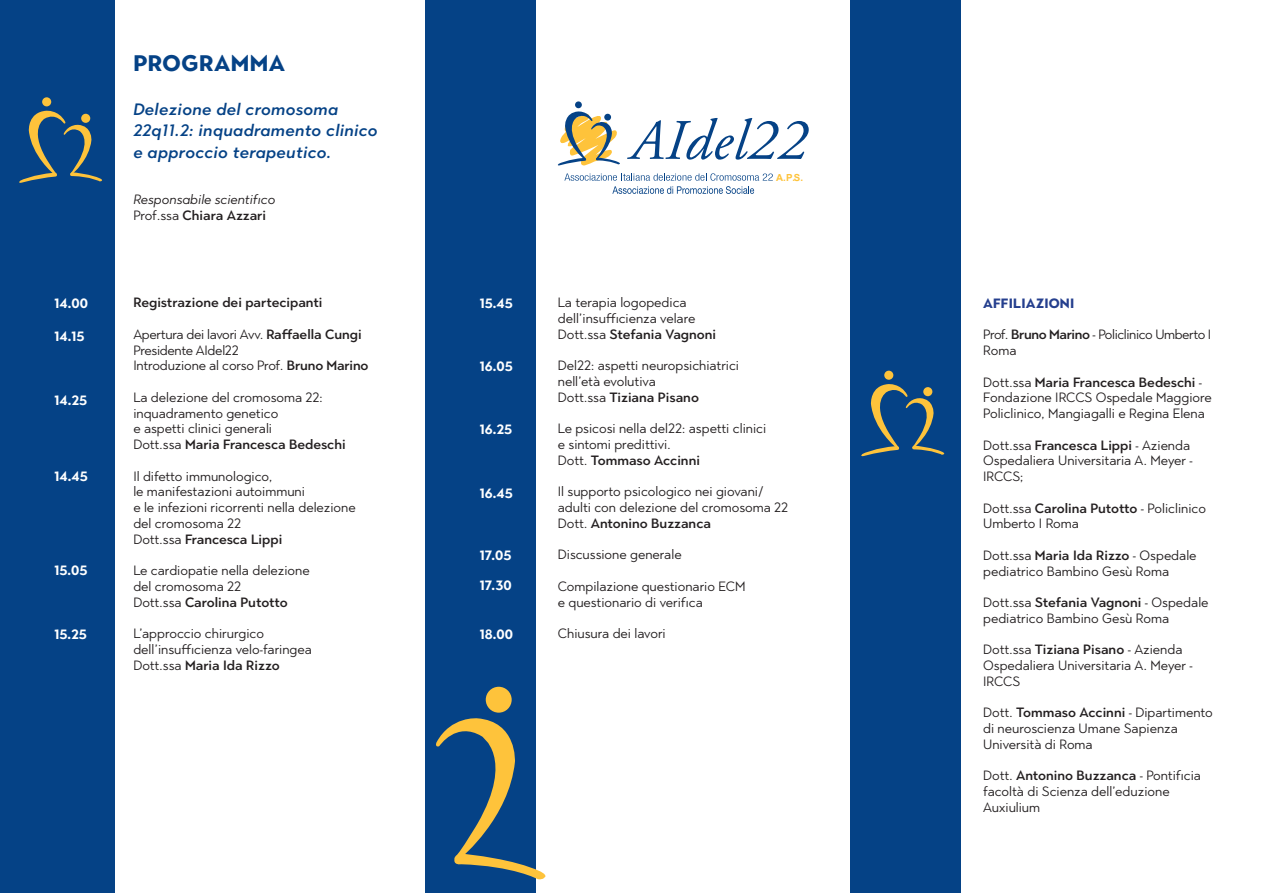
<style>
.page{position:relative;width:1276px;height:893px;background:#fff}
.page>*{position:absolute;margin:0;border:0;box-sizing:border-box;transform-origin:0 0}
.t1{font:700 22.5px "Town 80 Text";letter-spacing:.02em;color:#054286}
.t2{font:italic 500 16.5px/21.9px "Town 80 Text";letter-spacing:.02em;color:#054286}
.t3{font:13.5px/15.8px "Town 80 Text";color:#231f20}
.t4{font:13.5px/15.8px "Town 80 Text";letter-spacing:-.02em;color:#231f20}
.t5{font:700 13.5px/29.7px "Town 80 Text";color:#fff}
.t6{font:italic 13.5px/15.8px "Town 80 Text";color:#231f20}
.t7{font:13.5px/15.8px "Town 80 Text";letter-spacing:-.03em;color:#231f20}
.t8{font:500 13.5px "Town 80 Text";color:#231f20}
.t9{font:700 13.5px "Town 80 Text";letter-spacing:.01em;color:#253f8e}
.t10{font:700 9.75px "Arial";color:#fec33b}
.s1{font-style:normal}
.s2{font-weight:500;font-style:normal}
.s3{font-weight:500}
</style>
<div class="page">
<div style="left:0;top:0;width:115px;height:893px;background:#054286"></div>
<div style="left:425px;top:0;width:111px;height:893px;background:#054286"></div>
<div style="left:575px;top:101px;width:7px;height:7px;background:#054286;border-radius:50%"></div>
<svg style="left:558px;top:111px;width:250px;height:83px"></svg>
<svg style="left:19px;top:110px;width:83px;height:73px"></svg>
<div style="left:81px;top:114px;width:9px;height:9px;background:#fec33b;border-radius:50%"></div>
<div style="left:42px;top:97px;width:9px;height:9px;background:#fec33b;border-radius:50%"></div>
<svg style="left:436px;top:718px;width:110px;height:162px"></svg>
<div style="left:486px;top:687px;width:26px;height:26px;background:#fec33b;border-radius:50%"></div>
<div style="left:850px;top:0;width:111px;height:893px;background:#054286"></div>
<svg style="left:861px;top:384px;width:83px;height:73px"></svg>
<div style="left:923px;top:387px;width:9px;height:9px;background:#fec33b;border-radius:50%"></div>
<div style="left:884px;top:371px;width:9px;height:9px;background:#fec33b;border-radius:50%"></div>
<h1 class="t1" style="left:133px;top:48px;width:153px">PROGRAMMA</h1>
<p class="t2" style="left:133px;top:98px;width:246px">Delezione del cromosoma<br>22q11.2: inquadramento clinico e approccio terapeutico.</p>
<p class="t6" style="left:133px;top:191px;width:144px">Responsabile scientifico<br><span class="s1">Prof.ssa</span> <span class="s2">Chiara Azzari</span></p>
<p class="t8" style="left:133px;top:294px;width:191px">Registrazione dei partecipanti</p>
<p class="t4" style="left:133px;top:326px;width:237px">Apertura dei lavori Avv. <span class="s3">Raffaella Cungi<br></span>Presidente AIdel22<br>Introduzione al corso Prof. <span class="s3">Bruno Marino</span></p>
<p class="t3" style="left:133px;top:389px;width:214px">La delezione del cromosoma 22: inquadramento genetico<br>e aspetti clinici generali<br>Dott.ssa <span class="s3">Maria Francesca Bedeschi</span></p>
<p class="t3" style="left:133px;top:468px;width:224px">Il difetto immunologico,<br>le manifestazioni autoimmuni<br>e le infezioni ricorrenti nella delezione del cromosoma 22<br>Dott.ssa <span class="s3">Francesca Lippi</span></p>
<p class="t3" style="left:133px;top:562px;width:178px">Le cardiopatie nella delezione del cromosoma 22<br>Dott.ssa <span class="s3">Carolina Putotto</span></p>
<p class="t3" style="left:133px;top:625px;width:180px">L’approccio chirurgico dell’insufficienza velo-faringea<br>Dott.ssa <span class="s3">Maria Ida Rizzo</span></p>
<p class="t5" style="left:54px;top:288px;width:35px">14.00</p>
<p class="t5" style="left:479px;top:288px;width:35px">15.45</p>
<p class="t5" style="left:54px;top:321px;width:32px">14.15</p>
<p class="t5" style="left:479px;top:351px;width:35px">16.05</p>
<p class="t5" style="left:54px;top:385px;width:35px">14.25</p>
<p class="t5" style="left:479px;top:414px;width:34px">16.25</p>
<p class="t5" style="left:54px;top:461px;width:35px">14.45</p>
<p class="t5" style="left:479px;top:478px;width:35px">16.45</p>
<p class="t5" style="left:479px;top:540px;width:34px">17.05<br>17.30</p>
<p class="t5" style="left:479px;top:619px;width:35px">18.00</p>
<p class="t5" style="left:54px;top:555px;width:35px">15.05</p>
<p class="t5" style="left:54px;top:619px;width:34px">15.25</p>
<p class="t10" style="left:776px;top:171px;width:28px">A.P.S.</p>
<p class="t3" style="left:558px;top:295px;width:160px">La terapia logopedica dell’insufficienza velare<br>Dott.ssa <span class="s3">Stefania Vagnoni</span></p>
<p class="t3" style="left:558px;top:358px;width:183px">Del22: aspetti neuropsichiatrici nell’età evolutiva<br>Dott.ssa <span class="s3">Tiziana Pisano</span></p>
<p class="t3" style="left:558px;top:421px;width:210px">Le psicosi nella del22: aspetti clinici e sintomi predittivi.<br>Dott. <span class="s3">Tommaso Accinni</span></p>
<p class="t3" style="left:558px;top:484px;width:232px">Il supporto psicologico nei giovani/ adulti con delezione del cromosoma 22<br>Dott. <span class="s3">Antonino Buzzanca</span></p>
<p class="t3" style="left:558px;top:547px;width:125px">Discussione generale</p>
<p class="t3" style="left:558px;top:578px;width:189px">Compilazione questionario ECM e questionario di verifica</p>
<p class="t3" style="left:558px;top:625px;width:109px">Chiusura dei lavori</p>
<p class="t9" style="left:983px;top:294px;width:93px">AFFILIAZIONI</p>
<p class="t7" style="left:983px;top:327px;width:230px">Prof. <span class="s3">Bruno Marino</span> - Policlinico Umberto I<br>Roma</p>
<p class="t3" style="left:983px;top:374px;width:230px">Dott.ssa <span class="s3">Maria Francesca Bedeschi</span> -<br>Fondazione IRCCS Ospedale Maggiore<br>Policlinico, Mangiagalli e Regina Elena</p>
<p class="t3" style="left:983px;top:437px;width:211px">Dott.ssa <span class="s3">Francesca Lippi</span> - Azienda<br>Ospedaliera Universitaria A. Meyer -<br>IRCCS;</p>
<p class="t3" style="left:983px;top:500px;width:224px">Dott.ssa <span class="s3">Carolina Putotto</span> - Policlinico<br>Umberto I Roma</p>
<p class="t3" style="left:983px;top:547px;width:215px">Dott.ssa <span class="s3">Maria Ida Rizzo</span> - Ospedale pediatrico Bambino Gesù Roma</p>
<p class="t3" style="left:983px;top:594px;width:227px">Dott.ssa <span class="s3">Stefania Vagnoni</span> - Ospedale pediatrico Bambino Gesù Roma</p>
<p class="t3" style="left:983px;top:642px;width:211px">Dott.ssa <span class="s3">Tiziana Pisano</span> - Azienda<br>Ospedaliera Universitaria A. Meyer -<br>IRCCS</p>
<p class="t3" style="left:983px;top:705px;width:231px">Dott. <span class="s3">Tommaso Accinni</span> - Dipartimento di neuroscienza Umane Sapienza<br>Università di Roma</p>
<p class="t3" style="left:983px;top:768px;width:219px">Dott. <span class="s3">Antonino Buzzanca</span> - Pontificia facoltà di Scienza dell’eduzione<br>Auxiulium</p>
</div>
